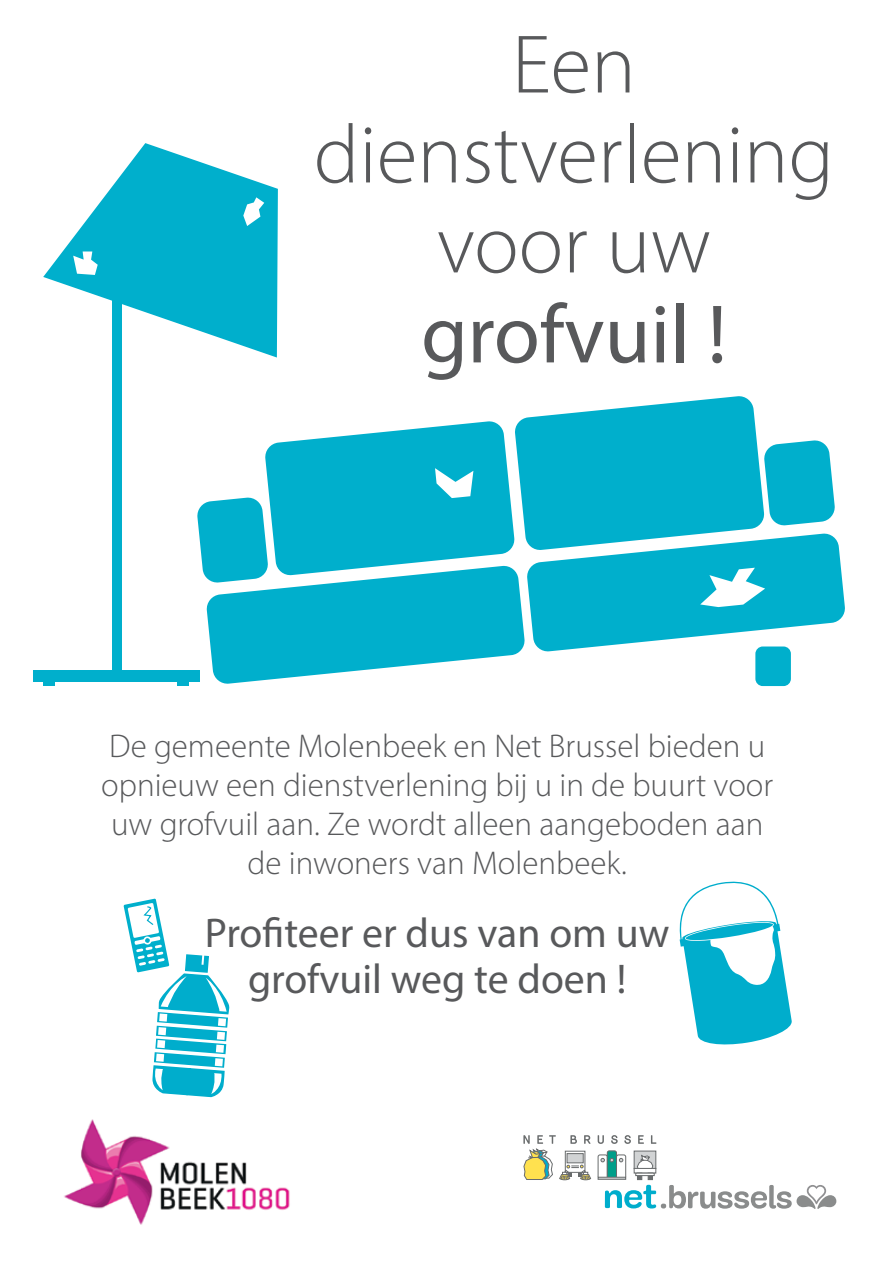
<style>
.page{position:relative;width:893px;height:1263px;background:#fff}
.page>*{position:absolute;margin:0;border:0;box-sizing:border-box;transform-origin:0 0}
.t1{font:300 83.55px/90px "Myriad Pro";color:#58595b;text-align:center}
.t2{font:83.55px "Myriad Pro";color:#58595b}
.t3{font:41.7px/46.5px "Myriad Pro";color:#58595b;text-align:center}
.t4{font:300 33px/39px "Myriad Pro";color:#58595b;text-align:center}
</style>
<div class="page">
<svg style="left:523px;top:1135px;width:313px;height:74px"></svg>
<div style="left:755px;top:646px;width:36px;height:40px;background:#00afcc;border-radius:7px"></div>
<svg style="left:197px;top:396px;width:648px;height:288px"></svg>
<div style="left:112px;top:218px;width:9px;height:458px;background:#00afcc"></div>
<div style="left:33px;top:670px;width:167px;height:11px;background:#00afcc"></div>
<div style="left:43px;top:677px;width:12px;height:9px;background:#00afcc"></div>
<div style="left:178px;top:677px;width:11px;height:9px;background:#00afcc"></div>
<svg style="left:43px;top:143px;width:235px;height:214px;fill:#00afcc"></svg>
<svg style="left:243px;top:197px;width:21px;height:29px"></svg>
<svg style="left:73px;top:251px;width:25px;height:24px"></svg>
<svg style="left:679px;top:881px;width:113px;height:164px"></svg>
<svg style="left:124px;top:898px;width:106px;height:200px"></svg>
<img style="left:64px;top:1119px;width:226px;height:106px">
<h1 class="t1" style="left:314px;top:19px;width:522px">Een dienstverlening voor uw</h1>
<h1 class="t2" style="left:421px;top:283px;width:307px">grofvuil !</h1>
<p class="t4" style="left:101px;top:726px;width:673px">De gemeente Molenbeek en Net Brussel bieden u opnieuw een dienstverlening bij u in de buurt voor uw grofvuil aan. Ze wordt alleen aangeboden aan de inwoners van Molenbeek.</p>
<p class="t3" style="left:205px;top:909px;width:466px">Profiteer er dus van om uw grofvuil weg te doen !</p>
</div>
